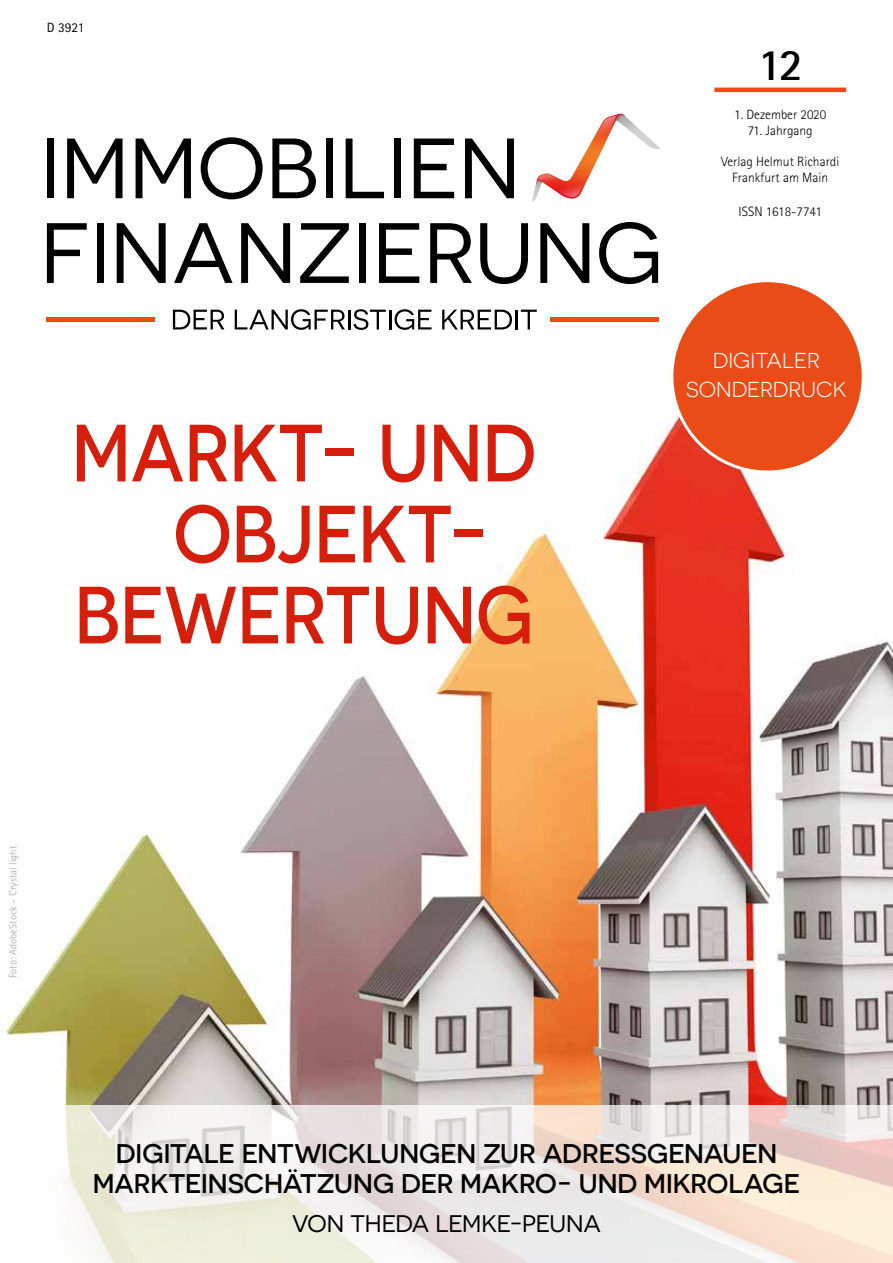
<style>
.page{position:relative;width:893px;height:1263px;background:#fff}
.page>*{position:absolute;margin:0;border:0;box-sizing:border-box;transform-origin:0 0}
.Ausgabenummer{font:500 81px "Novecentosanswide";color:#d51e0b;scale:.9 1}
.t1{font:700 45px "Rotis Sans Serif";color:#000}
.t2{font:500 27px/30px "Novecentosanswide";letter-spacing:-.01em;color:#000;text-align:center}
.t3{font:24px "Novecentosanswide";letter-spacing:-.02em;color:#000}
.t4{font:21.6px/28.3px "Novecentosanswide";color:#fff;text-align:center}
.t5{font:300 13.5px/16.2px "Rotis Sans Serif";color:#000;text-align:center}
.Titel3{font:13.5px "Rotis Sans Serif";color:#000}
.t6{font:10.5px "Rotis Sans Serif";color:#bab4a9}
</style>
<div class="page">
<img style="left:0;top:403px;width:893px;height:703px">
<div style="left:672px;top:281px;width:191px;height:191px;background:#e94c16;border-radius:50%"></div>
<svg style="left:47px;top:223px;width:40px;height:60px"></svg>
<div style="left:97px;top:223px;width:7px;height:60px;background:#000"></div>
<svg style="left:117px;top:223px;width:49px;height:60px"></svg>
<svg style="left:174px;top:223px;width:59px;height:60px"></svg>
<svg style="left:241px;top:223px;width:49px;height:60px"></svg>
<svg style="left:300px;top:223px;width:49px;height:60px"></svg>
<div style="left:359px;top:223px;width:7px;height:60px;background:#000"></div>
<svg style="left:379px;top:223px;width:40px;height:60px"></svg>
<svg style="left:430px;top:223px;width:42px;height:60px"></svg>
<svg style="left:480px;top:223px;width:48px;height:61px"></svg>
<svg style="left:540px;top:223px;width:49px;height:60px"></svg>
<svg style="left:599px;top:222px;width:59px;height:62px"></svg>
<svg style="left:173px;top:310px;width:51px;height:19px"></svg>
<svg style="left:235px;top:309px;width:196px;height:21px"></svg>
<svg style="left:442px;top:310px;width:70px;height:19px"></svg>
<hr style="left:515px;top:310px;width:3px;height:19px;background:#000">
<svg style="left:521px;top:310px;width:16px;height:19px"></svg>
<hr style="left:47px;top:317px;width:108px;height:4px;background:#e94c16">
<hr style="left:551px;top:317px;width:108px;height:4px;background:#e94c16">
<div style="left:47px;top:139px;width:7px;height:59px;background:#000"></div>
<svg style="left:67px;top:139px;width:56px;height:59px"></svg>
<svg style="left:136px;top:139px;width:55px;height:59px"></svg>
<svg style="left:201px;top:137px;width:62px;height:62px"></svg>
<svg style="left:272px;top:139px;width:44px;height:59px"></svg>
<div style="left:326px;top:139px;width:6px;height:59px;background:#000"></div>
<svg style="left:346px;top:139px;width:38px;height:59px"></svg>
<div style="left:394px;top:139px;width:7px;height:59px;background:#000"></div>
<svg style="left:414px;top:139px;width:40px;height:59px"></svg>
<svg style="left:465px;top:139px;width:49px;height:59px"></svg>
<svg style="left:532px;top:113px;width:128px;height:89px"></svg>
<hr style="left:714px;top:88px;width:132px;height:4px;background:#e94c16">
<svg style="left:65px;top:1106px;width:828px;height:157px"></svg>
<p class="Titel3" style="left:47px;top:19px;width:39px">D 3921</p>
<p class="Ausgabenummer" style="left:72px;top:405px;width:518px">MARKT- UND</p>
<p class="Ausgabenummer" style="left:173px;top:486px;width:352px">OBJEKT-</p>
<p class="Ausgabenummer" style="left:75px;top:567px;width:511px">BEWERTUNG</p>
<p class="t1" style="left:758px;top:37px;width:47px">12</p>
<p class="t5" style="left:734px;top:106px;width:93px">1. Dezember 2020</p>
<p class="t5" style="left:748px;top:122px;width:66px">71. Jahrgang</p>
<p class="t5" style="left:721px;top:153px;width:120px">Verlag Helmut Richardi<br>Frankfurt am Main</p>
<p class="t5" style="left:739px;top:203px;width:85px">ISSN 1618-7741</p>
<p class="t4" style="left:686px;top:346px;width:162px">DIGITALER<br>SONDERDRUCK</p>
<p class="t6" style="left:7px;top:978px;width:134px;rotate:-90deg">Foto: AdobeStock – Crystal light</p>
<p class="t2" style="left:93px;top:1138px;width:709px">DIGITALE ENTWICKLUNGEN ZUR ADRESSGENAUEN<br>MARKTEINSCHÄTZUNG DER MAKRO- UND MIKROLAGE</p>
<p class="t3" style="left:292px;top:1209px;width:310px">VON THEDA LEMKE-PEUNA</p>
</div>
